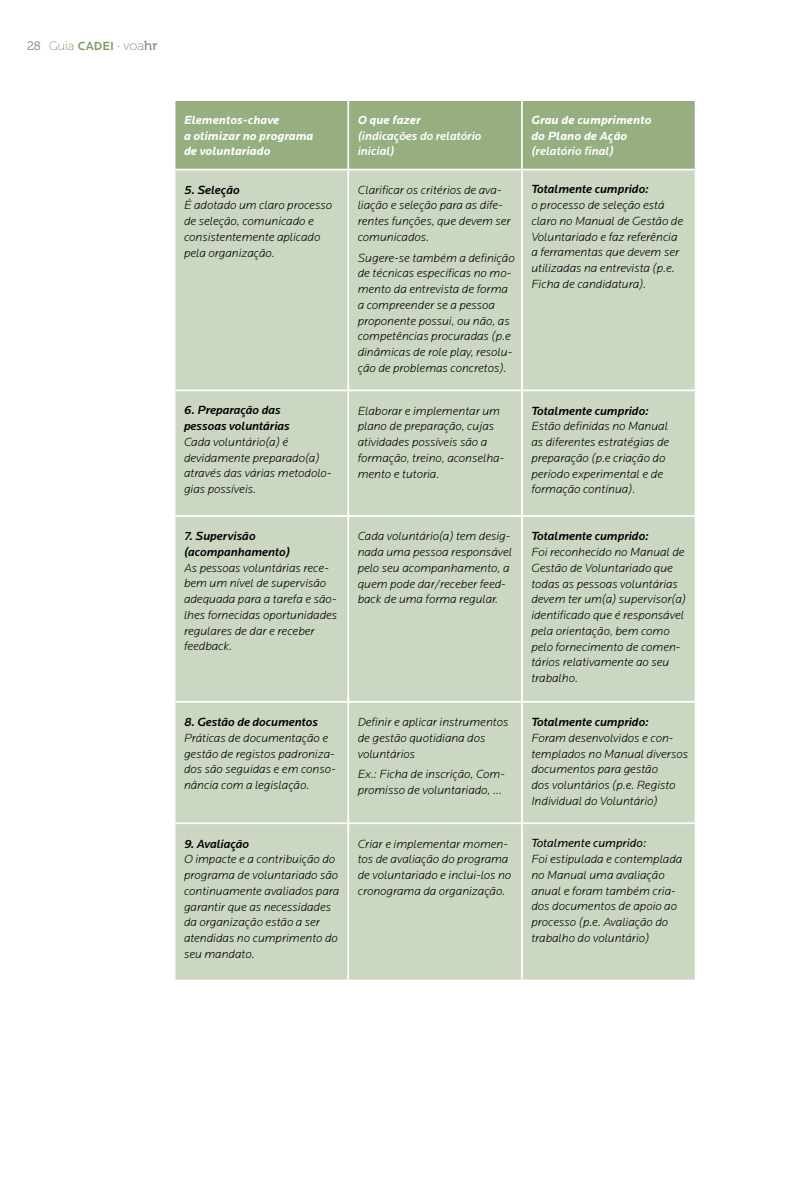
<style>
.page{position:relative;width:794px;height:1191px;background:#fff}
.page>*{position:absolute;margin:0;border:0;box-sizing:border-box;transform-origin:0 0}
.t1{font:italic 300 12.25px/15.8px "Locator";color:#000}
.t2{font:italic 500 12.25px/15.8px "Locator";color:#000}
.t3{font:italic 700 12.25px/15.8px "Locator";color:#fff}
.t4{font:italic 500 12.25px/15.8px "Locator";color:#fff}
.t5{font:italic 12.25px "Locator";color:#000}
.t6{font:500 12.25px "Locator";color:#7d9a61}
.s1{font-family:"Museo 300";font-weight:400;color:#808285}
.s2{font-family:"Museo 100";font-weight:400}
.s3{font-family:"Museo 100";font-weight:400;color:#000}
.s4{font-family:"Museo 100";font-weight:400;font-size:13.12px;color:#808285}
.s5{font-family:"Museo 500";font-weight:400;font-size:13.12px;color:#808285}
</style>
<div class="page">
<div style="left:175px;top:101px;width:519px;height:68px;background:#97ae81"></div>
<svg style="left:175px;top:170px;width:519px;height:809px;background:#cfdac5"></svg>
<hr style="left:347px;top:101px;width:2px;height:68px;background:#fff">
<hr style="left:521px;top:101px;width:2px;height:68px;background:#fff">
<hr style="left:347px;top:170px;width:2px;height:219px;background:#fff">
<hr style="left:521px;top:170px;width:2px;height:219px;background:#fff">
<hr style="left:174px;top:389px;width:174px;height:2px;background:#fff">
<hr style="left:347px;top:391px;width:2px;height:124px;background:#fff">
<hr style="left:348px;top:389px;width:174px;height:2px;background:#fff">
<hr style="left:521px;top:391px;width:2px;height:124px;background:#fff">
<hr style="left:522px;top:389px;width:174px;height:2px;background:#fff">
<hr style="left:174px;top:515px;width:174px;height:2px;background:#fff">
<hr style="left:347px;top:517px;width:2px;height:184px;background:#fff">
<hr style="left:348px;top:515px;width:174px;height:2px;background:#fff">
<hr style="left:521px;top:517px;width:2px;height:184px;background:#fff">
<hr style="left:522px;top:515px;width:174px;height:2px;background:#fff">
<hr style="left:174px;top:701px;width:174px;height:1px;background:#fff">
<hr style="left:347px;top:702px;width:2px;height:120px;background:#fff">
<hr style="left:348px;top:701px;width:174px;height:1px;background:#fff">
<hr style="left:521px;top:702px;width:2px;height:120px;background:#fff">
<hr style="left:522px;top:701px;width:174px;height:1px;background:#fff">
<hr style="left:174px;top:822px;width:174px;height:2px;background:#fff">
<hr style="left:347px;top:824px;width:2px;height:155px;background:#fff">
<hr style="left:348px;top:822px;width:174px;height:2px;background:#fff">
<hr style="left:521px;top:824px;width:2px;height:155px;background:#fff">
<hr style="left:522px;top:822px;width:174px;height:2px;background:#fff">
<p class="t6" style="left:27px;top:39px;width:132px"><span class="s1">28</span> <span class="s2">Guia</span> CADEI <span class="s3">·</span> <span class="s4">voa</span><span class="s5">hr</span></p>
<p class="t3" style="left:184px;top:112px;width:131px">Elementos-chave<br>a otimizar no programa de voluntariado</p>
<p class="t3" style="left:358px;top:112px;width:64px">O que fazer</p>
<p class="t4" style="left:358px;top:128px;width:125px">(indicações do relatório inicial)</p>
<p class="t2" style="left:184px;top:182px;width:57px">5. Seleção</p>
<p class="t1" style="left:184px;top:198px;width:150px">É adotado um claro processo de seleção, comunicado e consistentemente aplicado pela organização.</p>
<p class="t1" style="left:358px;top:182px;width:155px">Clarificar os critérios de ava&shy;liação e seleção para as dife&shy;rentes funções, que devem ser comunicados.</p>
<p class="t1" style="left:358px;top:250px;width:158px">Sugere-se também a definição de técnicas específicas no mo&shy;mento da entrevista de forma a compreender se a pessoa proponente possui, ou não, as competências procuradas (p.e dinâmicas de role play, resolu&shy;ção de problemas concretos).</p>
<p class="t3" style="left:531px;top:112px;width:122px">Grau de cumprimento do Plano de Ação</p>
<p class="t4" style="left:531px;top:144px;width:84px">(relatório final)</p>
<p class="t2" style="left:531px;top:182px;width:119px">Totalmente cumprido:</p>
<p class="t1" style="left:531px;top:198px;width:153px">o processo de seleção está claro no Manual de Gestão de<br>Voluntariado e faz referência a ferramentas que devem ser utilizadas na entrevista (p.e.<br>Ficha de candidatura).</p>
<p class="t2" style="left:184px;top:402px;width:107px">6. Preparação das pessoas voluntárias</p>
<p class="t1" style="left:184px;top:434px;width:149px">Cada voluntário(a) é devidamente preparado(a) através das várias metodolo&shy;gias possíveis.</p>
<p class="t2" style="left:184px;top:528px;width:108px">7. Supervisão (acompanhamento)</p>
<p class="t1" style="left:184px;top:560px;width:155px">As pessoas voluntárias rece&shy;bem um nível de supervisão adequada para a tarefa e são&shy;lhes fornecidas oportunidades regulares de dar e receber feedback.</p>
<p class="t2" style="left:184px;top:714px;width:136px">8. Gestão de documentos</p>
<p class="t1" style="left:184px;top:730px;width:153px">Práticas de documentação e gestão de registos padroniza&shy;dos são seguidas e em conso&shy;nância com a legislação.</p>
<p class="t2" style="left:184px;top:836px;width:67px">9. Avaliação</p>
<p class="t1" style="left:184px;top:851px;width:157px">O impacte e a contribuição do programa de voluntariado são continuamente avaliados para garantir que as necessidades da organização estão a ser atendidas no cumprimento do seu mandato.</p>
<p class="t1" style="left:358px;top:403px;width:148px">Elaborar e implementar um plano de preparação, cujas atividades possíveis são a formação, treino, aconselha&shy;mento e tutoria.</p>
<p class="t2" style="left:531px;top:403px;width:119px">Totalmente cumprido:</p>
<p class="t1" style="left:531px;top:419px;width:139px">Estão definidas no Manual as diferentes estratégias de preparação (p.e criação do período experimental e de formação contínua).</p>
<p class="t1" style="left:358px;top:529px;width:156px">Cada voluntário(a) tem desig&shy;nada uma pessoa responsável pelo seu acompanhamento, a quem pode dar/receber feed&shy;back de uma forma regular.</p>
<p class="t2" style="left:531px;top:528px;width:119px">Totalmente cumprido:</p>
<p class="t1" style="left:531px;top:544px;width:156px">Foi reconhecido no Manual de<br>Gestão de Voluntariado que todas as pessoas voluntárias devem ter um(a) supervisor(a) identificado que é responsável pela orientação, bem como pelo fornecimento de comen&shy;tários relativamente ao seu trabalho.</p>
<p class="t1" style="left:358px;top:714px;width:152px">Definir e aplicar instrumentos de gestão quotidiana dos voluntários</p>
<p class="t1" style="left:358px;top:766px;width:149px">Ex.: Ficha de inscrição, Com&shy;promisso de voluntariado, …</p>
<p class="t2" style="left:531px;top:714px;width:119px">Totalmente cumprido:</p>
<p class="t1" style="left:531px;top:730px;width:158px">Foram desenvolvidos e con&shy;templados no Manual diversos documentos para gestão<br>dos voluntários (p.e. Registo<br>Individual do Voluntário)</p>
<p class="t1" style="left:358px;top:836px;width:155px">Criar e implementar momen&shy;tos de avaliação do programa de voluntariado e inclui-los no cronograma da organização.</p>
<p class="t5" style="left:531px;top:836px;width:116px">Totalmente cumprido:</p>
<p class="t1" style="left:531px;top:851px;width:152px">Foi estipulada e contemplada no Manual uma avaliação anual e foram também cria&shy;dos documentos de apoio ao processo (p.e. Avaliação do trabalho do voluntário)</p>
</div>
